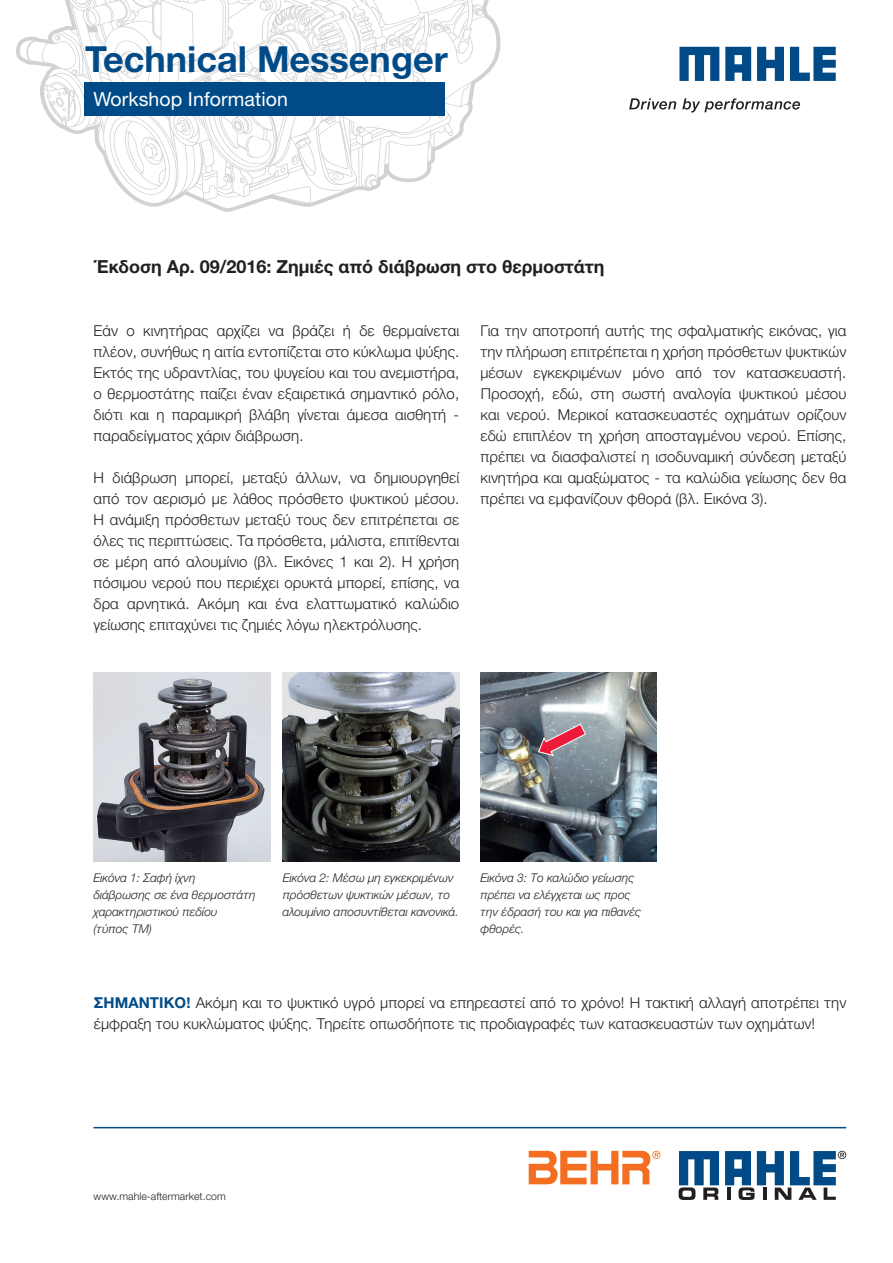
<style>
.page{position:relative;width:893px;height:1263px;background:#fff}
.page>*{position:absolute;margin:0;border:0;box-sizing:border-box;transform-origin:0 0}
.t1{font:700 36px "Helvetica Neue LT Pro";color:#004b87}
.t2{font:19.5px "Helvetica Neue LT Pro";letter-spacing:.005em;color:#fff}
.t3{font:700 18px "Helvetica Neue LTW1 G";color:#231f20}
.t4{font:300 15px/21px "Helvetica Neue LTW1 G";letter-spacing:.005em;color:#231f20;text-align:justify}
.t5{font:italic 300 12px/16.8px "Helvetica Neue LTW1 G";color:#231f20}
.t6{font:300 10.5px "Helvetica Neue LT Pro";letter-spacing:.005em;color:#231f20}
.s1{font-weight:700;color:#004b87}
</style>
<div class="page">
<svg style="left:16px;top:0;width:485px;height:212px"></svg>
<div style="left:84px;top:82px;width:361px;height:34px;background:#004b87"></div>
<svg style="left:629px;top:98px;width:171px;height:15px"></svg>
<svg style="left:679px;top:47px;width:157px;height:34px"></svg>
<svg style="left:679px;top:1151px;width:40px;height:49px"></svg>
<svg style="left:725px;top:1151px;width:121px;height:49px"></svg>
<hr style="left:94px;top:1127px;width:752px;height:1px;background:#004b87">
<img style="left:94px;top:672px;width:176px;height:189px">
<img style="left:283px;top:672px;width:176px;height:189px">
<svg style="left:529px;top:1151px;width:131px;height:33px"></svg>
<img style="left:480px;top:672px;width:177px;height:189px">
<svg style="left:537px;top:723px;width:50px;height:34px;background:#a97786"></svg>
<h1 class="t1" style="left:85px;top:37px;width:364px">Technical Messenger</h1>
<h2 class="t2" style="left:94px;top:87px;width:196px">Workshop Information</h2>
<p class="t3" style="left:94px;top:255px;width:512px">Έκδοση Αρ. 09/2016: Ζημιές από διάβρωση στο θερμοστάτη</p>
<p class="t4" style="left:94px;top:320px;width:367px">Εάν ο κινητήρας αρχίζει να βράζει ή δε θερμαίνεται πλέον, συνήθως η αιτία εντοπίζεται στο κύκλωμα ψύξης.<br>Εκτός της υδραντλίας, του ψυγείου και του ανεμιστήρα, ο θερμοστάτης παίζει έναν εξαιρετικά σημαντικό ρόλο, διότι και η παραμικρή βλάβη γίνεται άμεσα αισθητή - παραδείγματος χάριν διάβρωση.</p>
<p class="t4" style="left:94px;top:467px;width:367px">Η διάβρωση μπορεί, μεταξύ άλλων, να δημιουργηθεί από τον αερισμό με λάθος πρόσθετο ψυκτικού μέσου.<br>H ανάμιξη πρόσθετων μεταξύ τους δεν επιτρέπεται σε όλες τις περιπτώσεις. Τα πρόσθετα, μάλιστα, επιτίθενται σε μέρη από αλουμίνιο (βλ. Εικόνες 1 και 2). Η χρήση πόσιμου νερού που περιέχει ορυκτά μπορεί, επίσης, να δρα αρνητικά. Ακόμη και ένα ελαττωματικό καλώδιο γείωσης επιταχύνει τις ζημιές λόγω ηλεκτρόλυσης.</p>
<p class="t4" style="left:480px;top:320px;width:367px">Για την αποτροπή αυτής της σφαλματικής εικόνας, για την πλήρωση επιτρέπεται η χρήση πρόσθετων ψυκτικών μέσων εγκεκριμένων μόνο από τον κατασκευαστή.<br>Προσοχή, εδώ, στη σωστή αναλογία ψυκτικού μέσου και νερού. Μερικοί κατασκευαστές οχημάτων ορίζουν εδώ επιπλέον τη χρήση αποσταγμένου νερού. Επίσης, πρέπει να διασφαλιστεί η ισοδυναμική σύνδεση μεταξύ κινητήρα και αμαξώματος - τα καλώδια γείωσης δεν θα πρέπει να εμφανίζουν φθορά (βλ. Εικόνα 3).</p>
<p class="t5" style="left:94px;top:870px;width:164px">Εικόνα 1: Σαφή ίχνη διάβρωσης σε ένα θερμοστάτη χαρακτηριστικού πεδίου<br>(τύπος TM)</p>
<p class="t5" style="left:283px;top:870px;width:177px">Εικόνα 2: Μέσω μη εγκεκριμένων πρόσθετων ψυκτικών μέσων, το αλουμίνιο αποσυντίθεται κανονικά.</p>
<p class="t5" style="left:480px;top:870px;width:162px">Εικόνα 3: Το καλώδιο γείωσης πρέπει να ελέγχεται ως προς την έδρασή του και για πιθανές φθορές.</p>
<p class="t4" style="left:94px;top:992px;width:754px"><span class="s1">ΣΗΜΑΝΤΙΚΟ!</span> Ακόμη και το ψυκτικό υγρό μπορεί να επηρεαστεί από το χρόνο! Η τακτική αλλαγή αποτρέπει την έμφραξη του κυκλώματος ψύξης. Τηρείτε οπωσδήποτε τις προδιαγραφές των κατασκευαστών των οχημάτων!</p>
<p class="t6" style="left:94px;top:1190px;width:134px">www.mahle-aftermarket.com</p>
</div>
